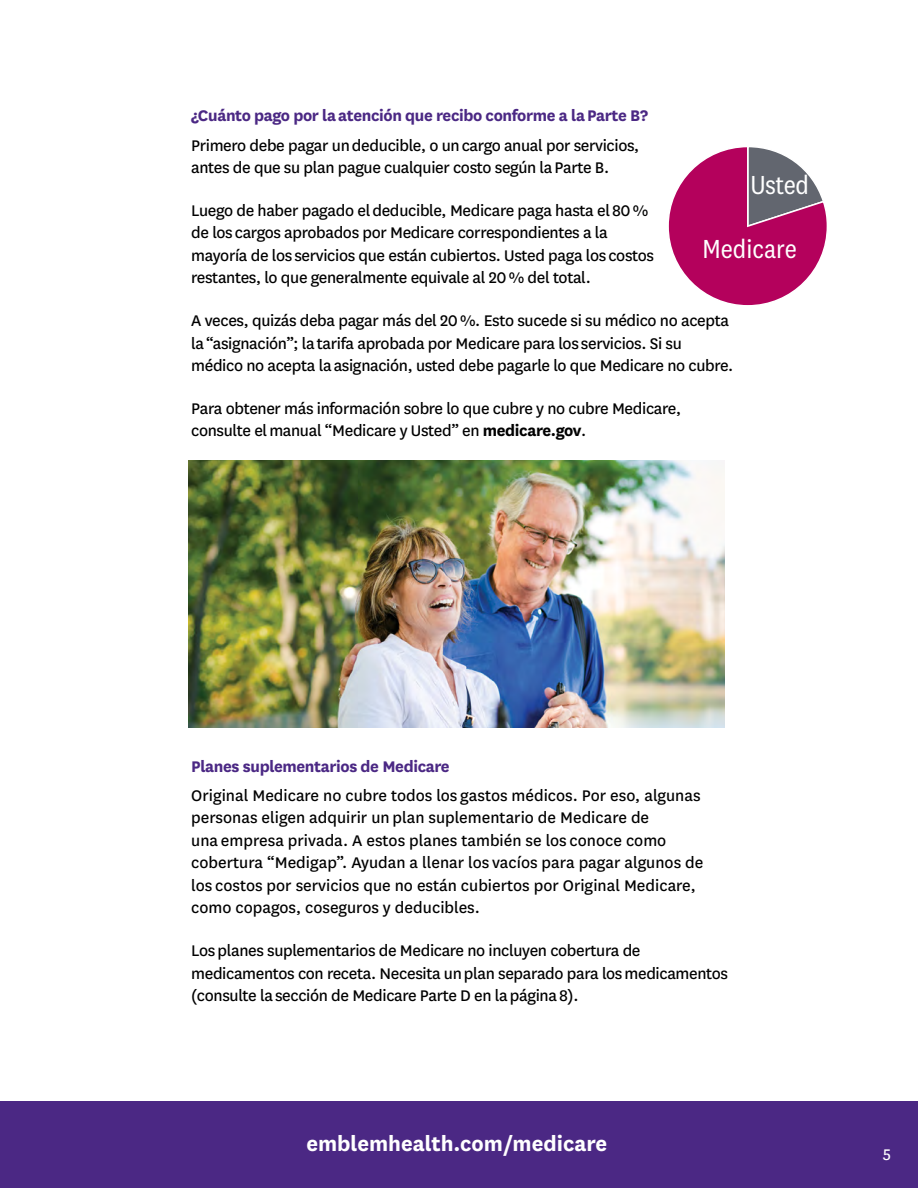
<style>
.page{position:relative;width:918px;height:1188px;background:#fff}
.page>*{position:absolute;margin:0;border:0;box-sizing:border-box;transform-origin:0 0}
.t1{font:27px "National 2 Narrow";color:#fff}
.t2{font:700 24px "National";color:#fff}
.t3{font:18px/22.5px "National";letter-spacing:-.02em;color:#000}
.t4{font:18px/22.5px "National";color:#000}
.t5{font:700 18px "National";letter-spacing:-.02em;color:#4b2884}
.t6{font:18px "National";color:#fff}
.s1{font-weight:700}
</style>
<div class="page">
<svg style="left:668px;top:147px;width:159px;height:159px"></svg>
<img style="left:189px;top:460px;width:536px;height:268px">
<div style="left:0;top:1101px;width:918px;height:87px;background:#4b2884"></div>
<h5 class="t5" style="left:191px;top:103px;width:458px">¿Cuánto pago por la atención que recibo conforme a la Parte B?</h5>
<p class="t3" style="left:191px;top:133px;width:450px">Primero debe pagar un deducible, o un cargo anual por servicios, antes de que su plan pague cualquier costo según la Parte B.</p>
<p class="t3" style="left:191px;top:198px;width:464px">Luego de haber pagado el deducible, Medicare paga hasta el 80 % de los cargos aprobados por Medicare correspondientes a la mayoría de los servicios que están cubiertos. Usted paga los costos restantes, lo que generalmente equivale al 20 % del total.</p>
<p class="t3" style="left:191px;top:309px;width:544px">A veces, quizás deba pagar más del 20 %. Esto sucede si su médico no acepta la “asignación”; la tarifa aprobada por Medicare para los servicios. Si su médico no acepta la asignación, usted debe pagarle lo que Medicare no cubre.</p>
<p class="t3" style="left:191px;top:396px;width:491px">Para obtener más información sobre lo que cubre y no cubre Medicare, consulte el manual “Medicare y Usted” en <span class="s1">medicare.gov</span>.</p>
<p class="t1" style="left:750px;top:170px;width:60px">Usted</p>
<p class="t1" style="left:702px;top:234px;width:96px">Medicare</p>
<h5 class="t5" style="left:191px;top:753px;width:260px">Planes suplementarios de Medicare</h5>
<p class="t4" style="left:191px;top:783px;width:514px">Original Medicare no cubre todos los gastos médicos. Por eso, algunas personas eligen adquirir un plan suplementario de Medicare de<br>una empresa privada. A estos planes también se los conoce como cobertura “Medigap”. Ayudan a llenar los vacíos para pagar algunos de los costos por servicios que no están cubiertos por Original Medicare, como copagos, coseguros y deducibles.</p>
<p class="t3" style="left:191px;top:939px;width:538px">Los planes suplementarios de Medicare no incluyen cobertura de medicamentos con receta. Necesita un plan separado para los medicamentos (consulte la sección de Medicare Parte D en la página 8).</p>
<h2 class="t2" style="left:306px;top:1127px;width:302px">emblemhealth.com/medicare</h2>
<p class="t6" style="left:883px;top:1142px;width:10px">5</p>
</div>
